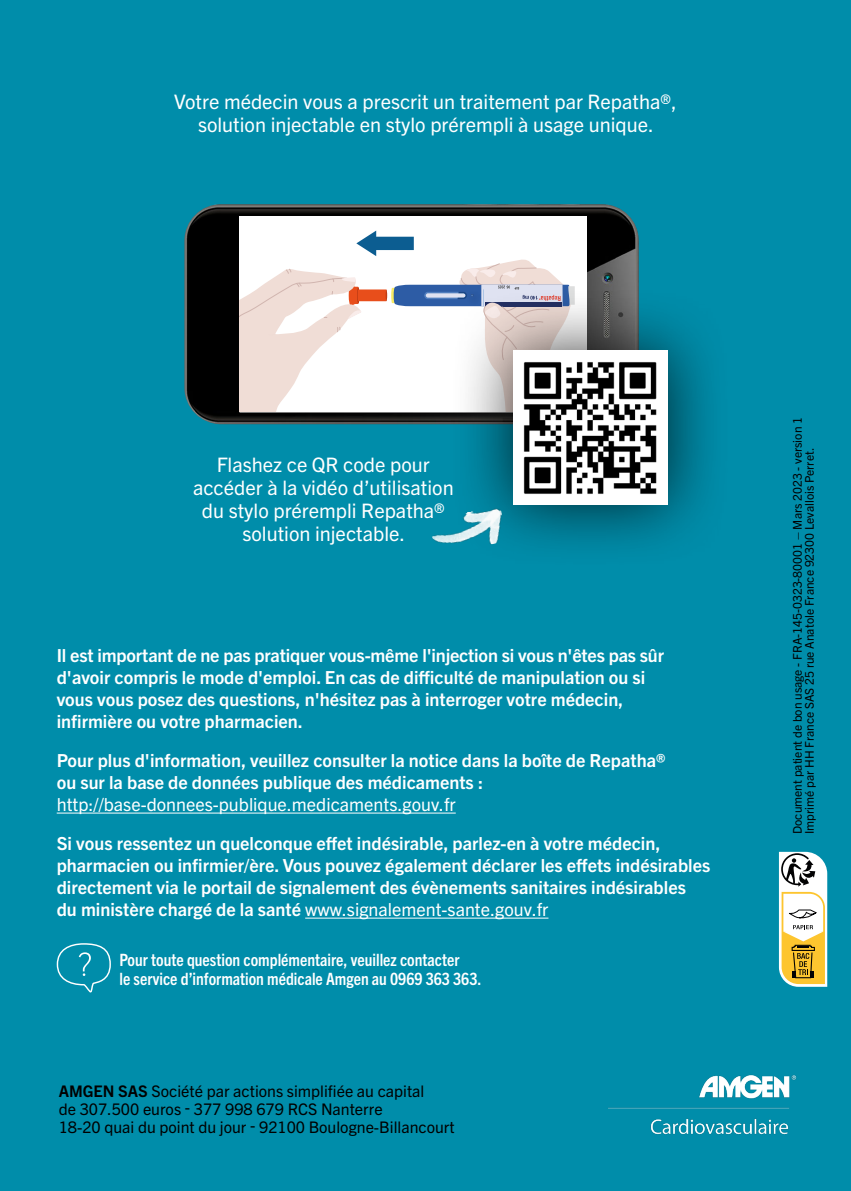
<style>
.page{position:relative;width:851px;height:1191px;background:#fff}
.page>*{position:absolute;margin:0;border:0;box-sizing:border-box;transform-origin:0 0}
.t1{font:20px/23px "Trade Gothic Next LT Pro";color:#fff;text-align:center}
.t2{font:700 18px/22px "Trade Gothic Next LT Pro";color:#fff}
.t3{font:18px "Trade Gothic Next LT Pro";color:#fff}
.t4{font:700 condensed 17px/18.6px "Trade Gothic Next LT Pro";color:#fff}
.t5{font:16px/18px "Trade Gothic Next LT Pro";color:#000}
.t6{font:12px/12px "Trade Gothic Next LT Pro";color:#000}
.s1{font-weight:400}
.s2{font-weight:700}
</style>
<div class="page">
<div style="left:0;top:0;width:850px;height:1191px;background:#008daa"></div>
<hr style="left:57px;top:812px;width:398px;height:1px;background:#fff">
<hr style="left:305px;top:917px;width:243px;height:1px;background:#fff">
<img style="left:608px;top:1075px;width:189px;height:60px">
<svg style="left:56px;top:943px;width:55px;height:49px"></svg>
<img style="left:184px;top:204px;width:454px;height:220px">
<div style="left:239px;top:217px;width:347px;height:195px;background:#fff"></div>
<div style="left:555px;top:286px;width:19px;height:19px;background:#e5e5e5"></div>
<svg style="left:239px;top:231px;width:331px;height:181px"></svg>
<div style="left:449px;top:287px;width:282px;height:281px;background:#000;opacity:.75"></div>
<div style="left:513px;top:350px;width:154px;height:155px;background:#fff"></div>
<img style="left:432px;top:505px;width:76px;height:52px">
<svg style="left:778px;top:852px;width:49px;height:134px;background:#d5cba0"></svg>
<img style="left:523px;top:362px;width:134px;height:132px">
<p class="t1" style="left:174px;top:89px;width:504px">Votre médecin vous a prescrit un traitement par Repatha®, solution injectable en stylo prérempli à usage unique.</p>
<p class="t1" style="left:193px;top:452px;width:262px">Flashez ce QR code pour accéder à la vidéo d’utilisation du stylo prérempli Repatha® solution injectable.</p>
<p class="t2" style="left:57px;top:643px;width:608px">Il est important de ne pas pratiquer vous-même l'injection si vous n'êtes pas sûr d'avoir compris le mode d'emploi. En cas de difficulté de manipulation ou si vous vous posez des questions, n'hésitez pas à interroger votre médecin, infirmière ou votre pharmacien.</p>
<p class="t2" style="left:57px;top:748px;width:610px">Pour plus d'information, veuillez consulter la notice dans la boîte de Repatha® ou sur la base de données publique des médicaments :</p>
<p class="t3" style="left:57px;top:792px;width:400px">http://base-donnees-publique.medicaments.gouv.fr</p>
<p class="t2" style="left:57px;top:831px;width:655px">Si vous ressentez un quelconque effet indésirable, parlez-en à votre médecin, pharmacien ou infirmier/ère. Vous pouvez également déclarer les effets indésirables directement via le portail de signalement des évènements sanitaires indésirables du ministère chargé de la santé <span class="s1">www.signalement-sante.gouv.fr</span></p>
<p class="t4" style="left:119px;top:949px;width:363px">Pour toute question complémentaire, veuillez contacter<br>le service d’information médicale Amgen au 0969 363 363.</p>
<p class="t5" style="left:59px;top:1081px;width:397px"><span class="s2">AMGEN SAS</span> Société par actions simplifiée au capital<br>de 307.500 euros - 377 998 679 RCS Nanterre<br>18-20 quai du point du jour - 92100 Boulogne-Billancourt</p>
<p class="t6" style="left:790px;top:834px;width:418px;rotate:-90deg">Document patient de bon usage - FRA-145-0323-80001 – Mars 2023 - version 1<br>Imprimé par HH France SAS 25 rue Anatole France 92300 Levallois Perret.</p>
</div>
